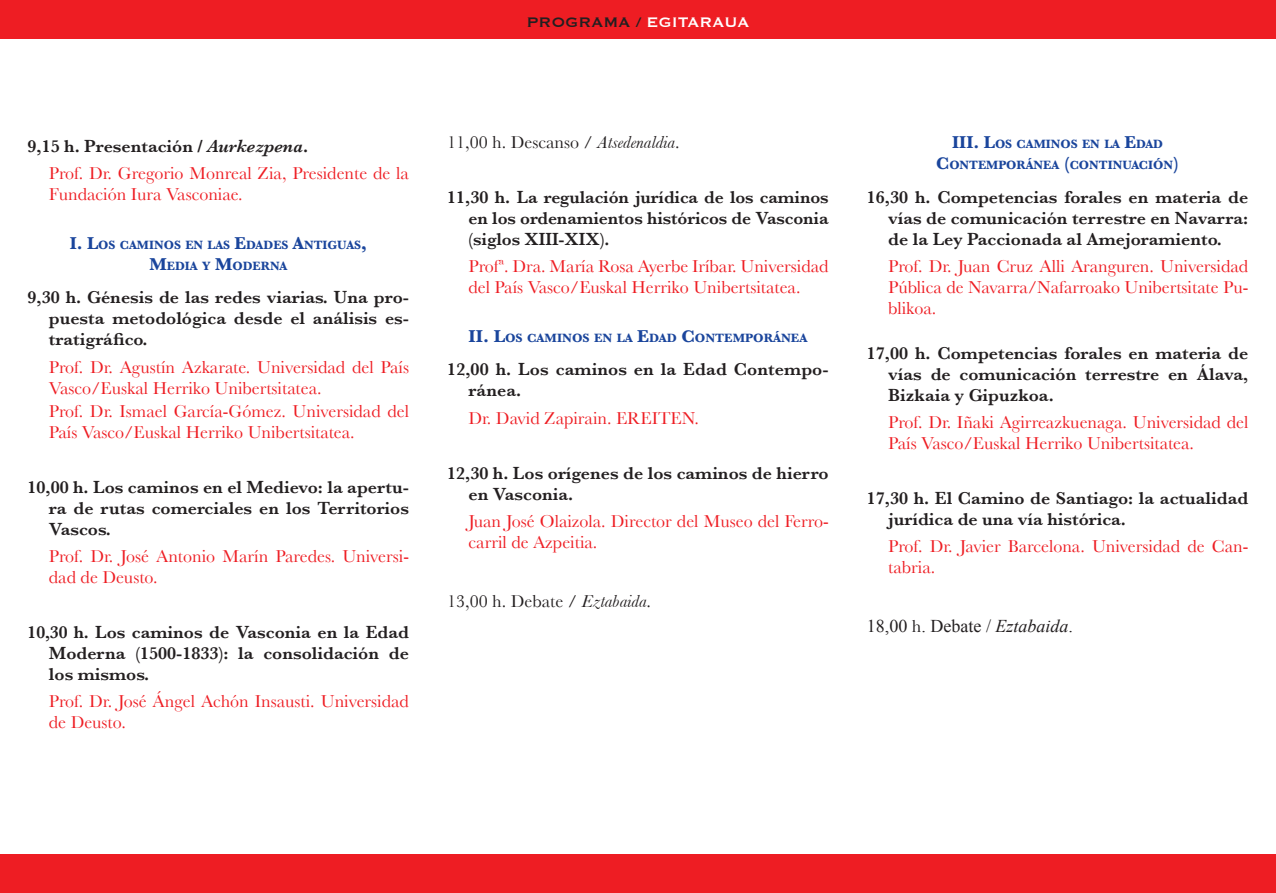
<style>
.page{position:relative;width:1276px;height:893px;background:#fff}
.page>*{position:absolute;margin:0;border:0;box-sizing:border-box;transform-origin:0 0}
.t1{font:18px/21px "Baskerville";color:#ee1d23}
.t2{font:600 18px/21px "Baskerville";color:#231f20;text-align:justify}
.t3{font:18px "Baskerville";color:#231f20}
.t4{font:18px "Times New Roman";color:#231f20}
.t5{font:18px "Copperplate";color:#231f20}
.t6{font:700 12.6px/21px "Baskerville";color:#1a459c;text-align:center}
.s1{color:#fff}
.s2{font-weight:600;color:#231f20}
.s3{font-weight:600;font-style:italic;color:#231f20}
.s4{font-size:18px}
.s5{font-style:italic}
.s6{font-family:"Baskerville"}
</style>
<div class="page">
<div style="left:0;top:0;width:1276px;height:39px;background:#ee1d23"></div>
<div style="left:0;top:854px;width:1276px;height:39px;background:#ee1d23"></div>
<p class="t5" style="left:526px;top:11px;width:224px">PROGRAMA / <span class="s1">EGITARAUA</span></p>
<p class="t1" style="left:49px;top:132px;width:361px;line-height:27.5px;text-indent:-21px"><span class="s2">9,15 h. Presentación /</span> <span class="s3">Aurkezpena</span><span class="s2">.<br></span>Prof. Dr. Gregorio Monreal Zia, Presidente de la</p>
<p class="t1" style="left:49px;top:184px;width:195px">Fundación Iura Vasconiae.</p>
<p class="t6" style="left:70px;top:234px;width:299px"><span class="s4">I. L</span>OS CAMINOS EN LAS <span class="s4">E</span>DADES <span class="s4">A</span>NTIGUAS<span class="s4">,<br>M</span>EDIA Y <span class="s4">M</span>ODERNA</p>
<p class="t2" style="left:49px;top:287px;width:362px;text-indent:-21px">9,30 h. Génesis de las redes viarias. Una pro&shy;puesta metodológica desde el análisis es&shy;tratigráfico.</p>
<p class="t1" style="left:49px;top:356px;width:361px">Prof. Dr. Agustín Azkarate. Universidad del País<br>Vasco/Euskal Herriko Unibertsitatea.</p>
<p class="t1" style="left:49px;top:400px;width:362px">Prof. Dr. Ismael García-Gómez. Universidad del<br>País Vasco/Euskal Herriko Unibertsitatea.</p>
<p class="t2" style="left:49px;top:476px;width:362px;text-indent:-21px">10,00 h. Los caminos en el Medievo: la apertu&shy;ra de rutas comerciales en los Territorios Vascos.</p>
<p class="t1" style="left:49px;top:545px;width:361px">Prof. Dr. José Antonio Marín Paredes. Universi&shy;dad de Deusto.</p>
<p class="t2" style="left:49px;top:621px;width:362px;text-indent:-21px">10,30 h. Los caminos de Vasconia en la Edad Moderna (1500-1833): la consolidación de los mismos.</p>
<p class="t1" style="left:49px;top:691px;width:361px">Prof. Dr. José Ángel Achón Insausti. Universidad de Deusto.</p>
<p class="t3" style="left:447px;top:132px;width:234px">11,00 h. Descanso / <span class="s5">Atsedenaldia</span>.</p>
<p class="t2" style="left:468px;top:186px;width:361px;text-indent:-21px">11,30 h. La regulación jurídica de los caminos en los ordenamientos históricos de Vasconia (siglos XIII-XIX).</p>
<p class="t1" style="left:468px;top:256px;width:361px">Profª. Dra. María Rosa Ayerbe Iríbar. Universidad del País Vasco/Euskal Herriko Unibertsitatea.</p>
<p class="t6" style="left:468px;top:327px;width:340px"><span class="s4">II. L</span>OS CAMINOS EN LA <span class="s4">E</span>DAD <span class="s4">C</span> ONTEMPORÁNEA</p>
<p class="t2" style="left:468px;top:359px;width:362px;text-indent:-21px">12,00 h. Los caminos en la Edad Contempo&shy;ránea.</p>
<p class="t1" style="left:468px;top:407px;width:232px">Dr. David Zapirain. EREITEN.</p>
<p class="t2" style="left:468px;top:462px;width:362px;text-indent:-21px">12,30 h. Los orígenes de los caminos de hierro en Vasconia.</p>
<p class="t1" style="left:468px;top:510px;width:361px">Juan José Olaizola. Director del Museo del Ferro&shy;carril de Azpeitia.</p>
<p class="t3" style="left:447px;top:591px;width:205px">13,00 h. Debate / <span class="s5">Eztabaida</span>.</p>
<p class="t6" style="left:936px;top:134px;width:244px"><span class="s4">III. L</span>OS CAMINOS EN LA <span class="s4">E</span>DAD<br><span class="s4">C</span> ONTEMPORÁNEA <span class="s4">(</span>CONTINUACIÓN<span class="s4">)</span></p>
<p class="t2" style="left:888px;top:186px;width:362px;text-indent:-21px">16,30 h. Competencias forales en materia de vías de comunicación terrestre en Navarra: de la Ley Paccionada al Amejoramiento.</p>
<p class="t1" style="left:888px;top:256px;width:361px;text-align:justify">Prof. Dr. Juan Cruz Alli Aranguren. Universidad Pública de Navarra/Nafarroako Unibertsitate Pu&shy;blikoa.</p>
<p class="t2" style="left:888px;top:342px;width:361px;text-indent:-21px">17,00 h. Competencias forales en materia de vías de comunicación terrestre en Álava, Bizkaia y Gipuzkoa.</p>
<p class="t1" style="left:888px;top:411px;width:361px">Prof. Dr. Iñaki Agirreazkuenaga. Universidad del<br>País Vasco/Euskal Herriko Unibertsitatea.</p>
<p class="t2" style="left:888px;top:487px;width:361px;text-indent:-21px">17,30 h. El Camino de Santiago: la actualidad jurídica de una vía histórica.</p>
<p class="t1" style="left:888px;top:536px;width:361px">Prof. Dr. Javier Barcelona. Universidad de Can&shy;tabria.</p>
<p class="t4" style="left:867px;top:614px;width:208px">18,00 <span class="s6">h</span>. Debate / <span class="s5">Eztabaida</span>.</p>
</div>
